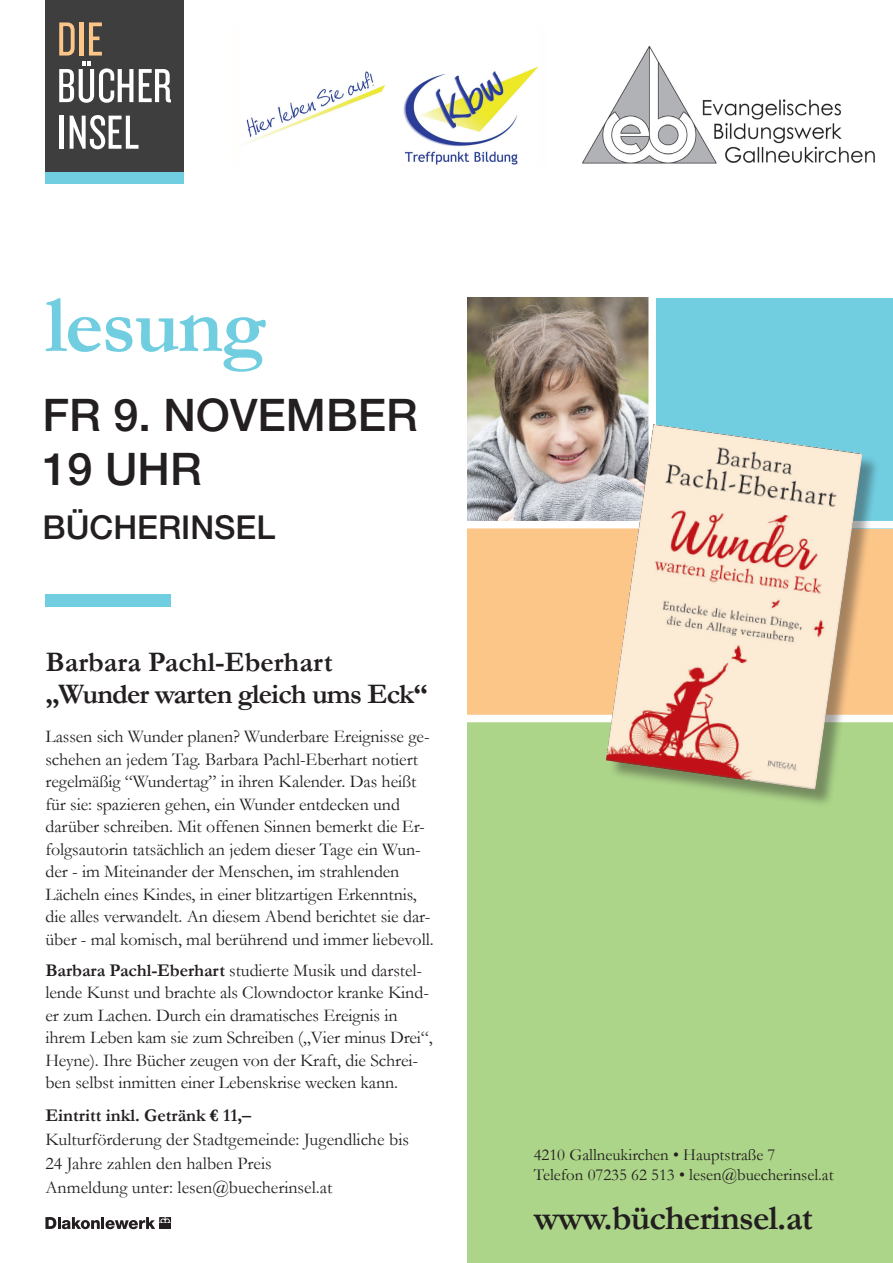
<style>
.page{position:relative;width:893px;height:1263px;background:#fff}
.page>*{position:absolute;margin:0;border:0;box-sizing:border-box;transform-origin:0 0}
.t1{font:700 81.9px "Garamond";letter-spacing:-.02em;color:#71cee1}
.t2{font:500 45px "Helvetica Neue LT Pro";color:#231f20}
.t3{font:700 35.25px "Garamond";letter-spacing:-.02em;color:#231f20}
.t4{font:500 33px "Helvetica Neue LT Pro";color:#231f20}
.t5{font:700 28.5px/31.5px "Garamond";letter-spacing:-.03em;color:#231f20}
.t6{font:18px/22.5px "Garamond";letter-spacing:-.005em;color:#231f20}
.t7{font:16.8px/20px "Garamond";color:#231f20}
.s1{font-weight:700}
</style>
<div class="page">
<div style="left:468px;top:525px;width:425px;height:190px;background:#fdc689"></div>
<div style="left:468px;top:722px;width:425px;height:541px;background:#acd589"></div>
<div style="left:45px;top:595px;width:126px;height:12px;background:#71cee1"></div>
<img style="left:468px;top:298px;width:180px;height:223px">
<svg style="left:45px;top:1217px;width:126px;height:12px"></svg>
<div style="left:45px;top:171px;width:139px;height:12px;background:#71cee1"></div>
<div style="left:45px;top:0;width:139px;height:171px;background:#3e3e3f"></div>
<svg style="left:59px;top:22px;width:112px;height:127px"></svg>
<div style="left:652px;top:298px;width:241px;height:230px;background:#71cee1"></div>
<div style="left:648px;top:297px;width:8px;height:231px;background:#fff"></div>
<div style="left:463px;top:521px;width:430px;height:7px;background:#fff"></div>
<div style="left:609px;top:427px;width:271px;height:381px;background:#231f20;opacity:.4"></div>
<img style="left:606px;top:424px;width:256px;height:366px">
<img style="left:582px;top:45px;width:293px;height:119px">
<img style="left:242px;top:66px;width:297px;height:99px">
<p class="t1" style="left:45px;top:270px;width:222px">lesung</p>
<p class="t2" style="left:43px;top:388px;width:377px">FR 9. NOVEMBER</p>
<p class="t2" style="left:43px;top:442px;width:161px">19 UHR</p>
<p class="t4" style="left:43px;top:508px;width:234px">BÜCHERINSEL</p>
<p class="t5" style="left:45px;top:647px;width:383px">Barbara Pachl-Eberhart „Wunder warten gleich ums Eck“</p>
<p class="t6" style="left:45px;top:725px;width:390px">Lassen sich Wunder planen? Wunderbare Ereignisse ge&shy;schehen an jedem Tag. Barbara Pachl-Eberhart notiert regelmäßig “Wundertag” in ihren Kalender. Das heißt für sie: spazieren gehen, ein Wunder entdecken und darüber schreiben. Mit offenen Sinnen bemerkt die Er&shy;folgsautorin tatsächlich an jedem dieser Tage ein Wun&shy;der - im Miteinander der Menschen, im strahlenden Lächeln eines Kindes, in einer blitzartigen Erkenntnis, die alles verwandelt. An diesem Abend berichtet sie dar&shy;über - mal komisch, mal berührend und immer liebevoll.</p>
<p class="t6" style="left:45px;top:958px;width:389px"><span class="s1">Barbara Pachl-Eberhart</span> studierte Musik und darstel&shy;lende Kunst und brachte als Clowndoctor kranke Kind&shy;er zum Lachen. Durch ein dramatisches Ereignis in ihrem Leben kam sie zum Schreiben („Vier minus Drei“, Heyne). Ihre Bücher zeugen von der Kraft, die Schrei&shy;ben selbst inmitten einer Lebenskrise wecken kann.</p>
<p class="t6" style="left:45px;top:1103px;width:365px;line-height:24px"><span class="s1">Eintritt inkl. Getränk € 11,–<br></span>Kulturförderung der Stadtgemeinde: Jugendliche bis 24 Jahre zahlen den halben Preis<br>Anmeldung unter: lesen@buecherinsel.at</p>
<p class="t7" style="left:534px;top:1144px;width:302px">4210 Gallneukirchen • Hauptstraße 7<br>Telefon 07235 62 513 • lesen@buecherinsel.at</p>
<p class="t3" style="left:534px;top:1194px;width:281px">www.bücherinsel.at</p>
</div>
